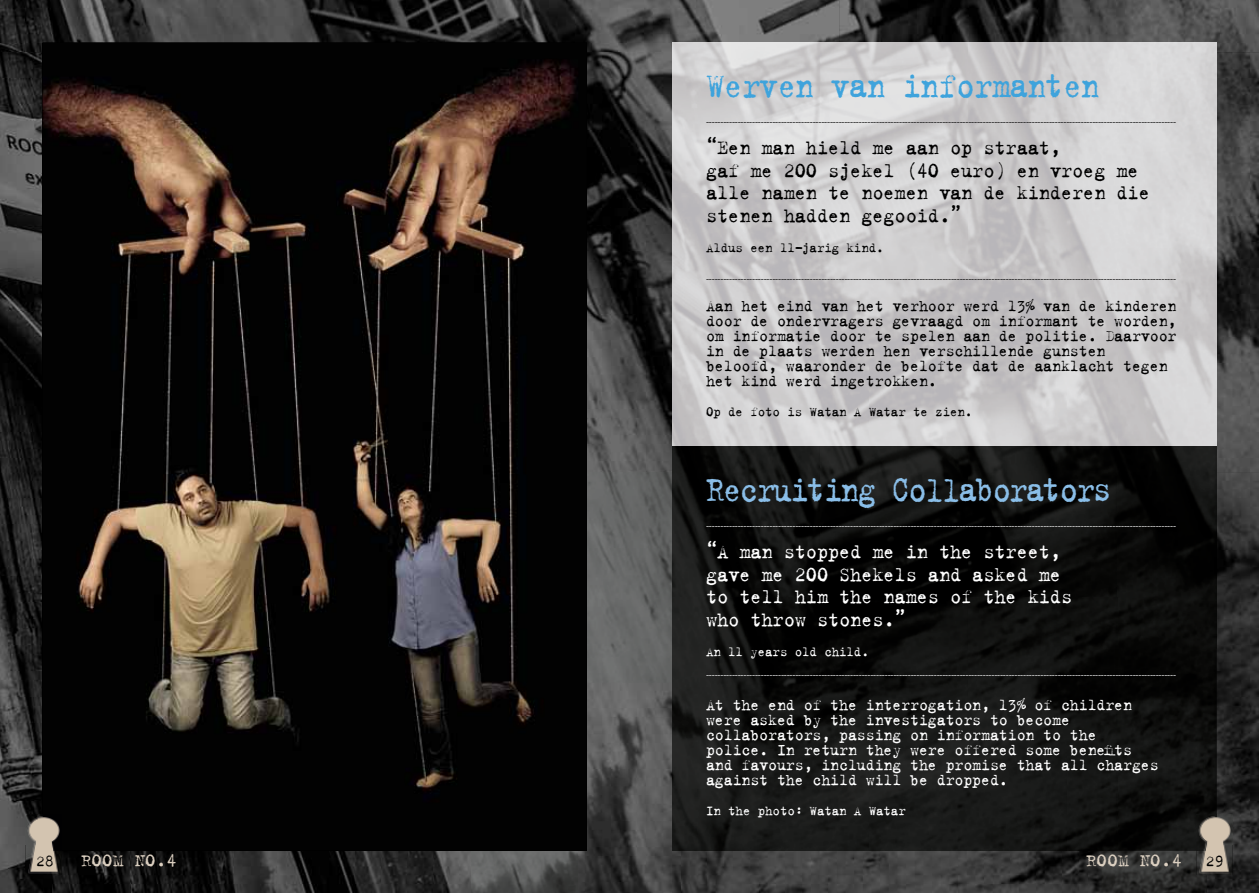
<style>
.page{position:relative;width:1259px;height:893px;background:#fff}
.page>*{position:absolute;margin:0;border:0;box-sizing:border-box;transform-origin:0 0}
.t1{font:39px "Trixie";letter-spacing:-.06em;color:#8abee8;scale:.88 1}
.t2{font:39px "Trixie";letter-spacing:-.03em;color:#3ea3dc;scale:.88 1}
.t3{font:22.5px/22.5px "Trixie Text";letter-spacing:-.02em;color:#000;scale:.93 1}
.t4{font:22.5px/22.5px "Trixie Text";letter-spacing:-.02em;color:#fff;scale:.93 1}
.t5{font:19.5px "Trixie Text";color:#dcd0c1}
.t6{font:18px/15px "Trixie Text";letter-spacing:-.02em;color:#000;scale:.93 1}
.t7{font:18px/15px "Trixie Text";letter-spacing:-.02em;color:#fff;scale:.93 1}
.t8{font:16.5px "Trixie Text";color:#000}
.t9{font:15px "Trixie Text";letter-spacing:-.02em;color:#000;scale:.93 1}
.t10{font:15px "Trixie Text";letter-spacing:-.02em;color:#fff;scale:.93 1}
.t11{font:300 9.9px "Helvetica";color:#000;scale:.93 1}
.t12{font:300 9.9px "Helvetica";color:#fff;scale:.93 1}
.s1{font-size:16.5px;color:#000}
</style>
<div class="page">
<img style="left:0;top:0;width:1259px;height:52px">
<img style="left:0;top:52px;width:43px;height:421px">
<img style="left:587px;top:52px;width:85px;height:631px">
<img style="left:1216px;top:52px;width:43px;height:421px">
<img style="left:0;top:473px;width:52px;height:420px">
<img style="left:1206px;top:473px;width:53px;height:420px">
<img style="left:577px;top:683px;width:105px;height:210px">
<img style="left:52px;top:850px;width:525px;height:43px">
<img style="left:682px;top:850px;width:524px;height:43px">
<img style="left:672px;top:43px;width:544px;height:807px">
<img style="left:1216px;top:815px;width:16px;height:30px">
<img style="left:1196px;top:845px;width:36px;height:30px">
<img style="left:1196px;top:815px;width:20px;height:35px">
<img style="left:43px;top:43px;width:544px;height:807px">
<img style="left:26px;top:815px;width:17px;height:30px">
<img style="left:26px;top:845px;width:35px;height:30px">
<img style="left:43px;top:815px;width:18px;height:35px">
<h1 class="t2" style="left:706px;top:60px;width:449px">Werven van informanten</h1>
<p class="t11" style="left:706px;top:114px;width:507px">-------------------------------------------------------------------------------------------------------------------------------------------------------------------</p>
<h2 class="t3" style="left:706px;top:136px;width:479px">“Een man hield me aan op straat,<br>gaf me 200 sjekel (40 euro) en vroeg me alle namen te noemen van de kinderen die stenen hadden gegooid.”</h2>
<h3 class="t9" style="left:706px;top:239px;width:193px">Aldus een 11-jarig kind.</h3>
<p class="t11" style="left:706px;top:270px;width:507px">-------------------------------------------------------------------------------------------------------------------------------------------------------------------</p>
<p class="t6" style="left:706px;top:298px;width:507px">Aan het eind van het verhoor werd 13% van de kinderen door de ondervragers gevraagd om informant te worden, om informatie door te spelen aan de politie. Daarvoor in de plaats werden hen verschillende gunsten beloofd, waaronder de belofte dat de aanklacht tegen het kind werd ingetrokken.</p>
<h3 class="t9" style="left:706px;top:402px;width:288px">Op de foto is Watan A Watar te zien.</h3>
<h1 class="t1" style="left:706px;top:464px;width:462px">Recruiting Collaborators</h1>
<p class="t12" style="left:706px;top:518px;width:507px">-------------------------------------------------------------------------------------------------------------------------------------------------------------------</p>
<h2 class="t4" style="left:706px;top:540px;width:395px">“A man stopped me in the street, gave me 200 Shekels and asked me to tell him the names of the kids who throw stones.”</h2>
<h3 class="t10" style="left:706px;top:643px;width:177px">An 11 years old child.</h3>
<p class="t12" style="left:706px;top:667px;width:507px">-------------------------------------------------------------------------------------------------------------------------------------------------------------------</p>
<p class="t7" style="left:706px;top:697px;width:488px">At the end of the interrogation, 13% of children were asked by the investigators to become collaborators, passing on information to the police. In return they were offered some benefits and favours, including the promise that all charges against the child will be dropped.</p>
<h3 class="t10" style="left:706px;top:802px;width:216px">In the photo: Watan A Watar</h3>
<h3 class="t8" style="left:36px;top:852px;width:20px">28</h3>
<h3 class="t5" style="left:81px;top:849px;width:98px">ROOM NO.4</h3>
<h3 class="t5" style="left:1086px;top:849px;width:139px">ROOM NO.4 <span class="s1">29</span></h3>
</div>
